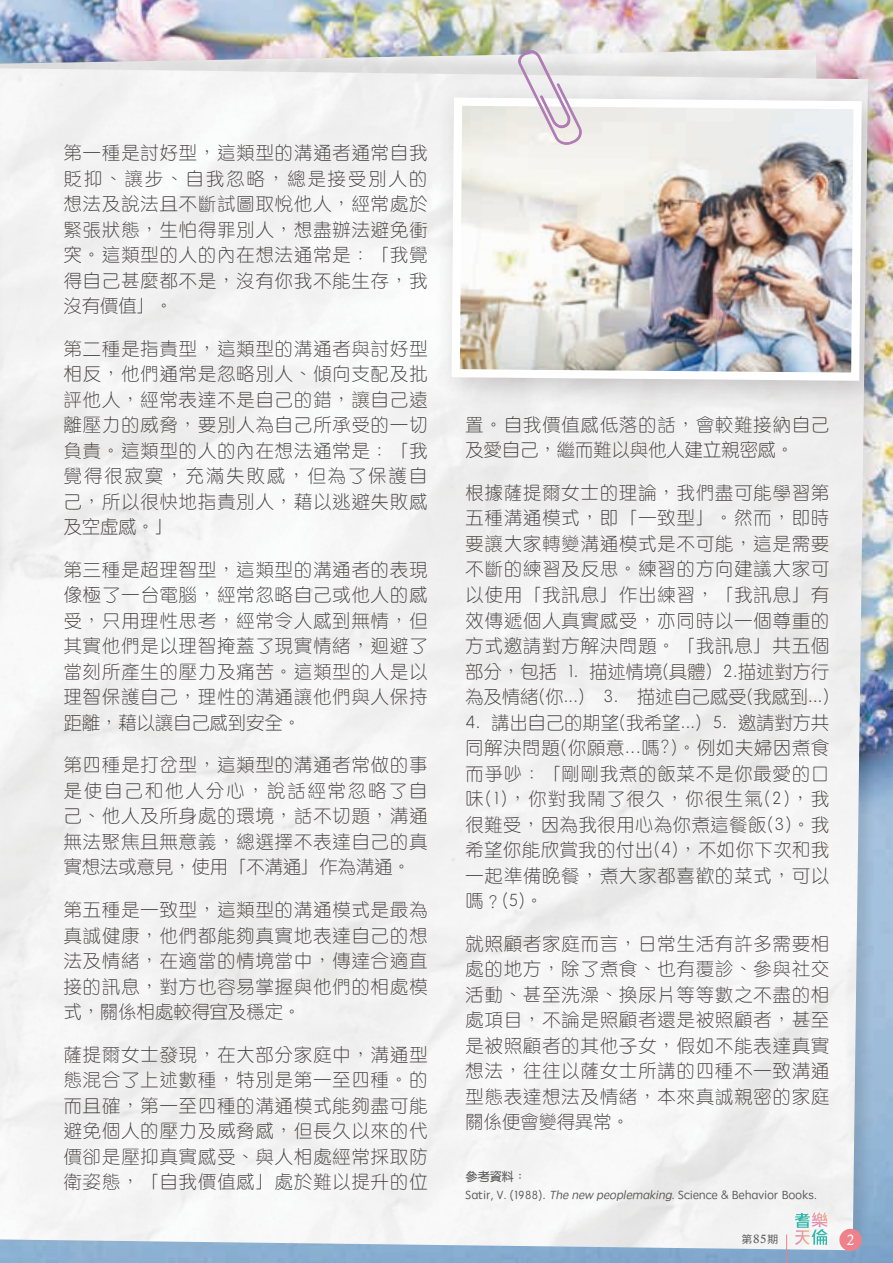
<style>
.page{position:relative;width:893px;height:1263px;background:#fff}
.page>*{position:absolute;margin:0;border:0;box-sizing:border-box;transform-origin:0 0}
.t1{font:18px/25.5px "ST Yuanti TC Light";letter-spacing:.065em;color:#3f3b3a;text-align:justify}
.t2{font:18px/25.5px "ST Yuanti TC Light";letter-spacing:.04em;color:#3f3b3a}
.t3{font:15px "Calisto";color:#fff}
.t4{font:12px/18.6px "ST Yuanti TC Regular";letter-spacing:.01em;color:#595857}
.t5{font:10.5px "DF Hei HK W5";color:#595857;scale:1.05 1}
.s1{font-style:italic}
.s2{font-family:"Calisto";font-size:12px}
</style>
<div class="page">
<img style="left:0;top:0;width:893px;height:1263px">
<div style="left:0;top:36px;width:886px;height:1211px;background:#231916;opacity:.1"></div>
<img style="left:0;top:58px;width:868px;height:1192px">
<div style="left:432px;top:78px;width:461px;height:335px;background:#231916;opacity:.22"></div>
<img style="left:447px;top:93px;width:419px;height:292px">
<div style="left:0;top:36px;width:13px;height:631px;background:#f1f1f2"></div>
<svg style="left:516px;top:49px;width:68px;height:97px"></svg>
<div style="left:839px;top:1229px;width:23px;height:22px;background:#ee818a;border-radius:50%"></div>
<svg style="left:786px;top:1234px;width:1px;height:29px"></svg>
<svg style="left:795px;top:1212px;width:33px;height:33px"></svg>
<p class="t1" style="left:64px;top:139px;width:365px">第一種是討好型，這類型的溝通者通常自我貶抑、讓步、自我忽略，總是接受別人的想法及說法且不斷試圖取悅他人，經常處於緊張狀態，生怕得罪別人，想盡辦法避免衝突。這類型的人的內在想法通常是：「我覺得自己甚麼都不是，沒有你我不能生存，我沒有價值」。</p>
<p class="t1" style="left:64px;top:335px;width:365px">第二種是指責型，這類型的溝通者與討好型相反，他們通常是忽略別人、傾向支配及批評他人，經常表達不是自己的錯，讓自己遠離壓力的威脅，要別人為自己所承受的一切負責。這類型的人的內在想法通常是：「我覺得很寂寞，充滿失敗感，但為了保護自己，所以很快地指責別人，藉以逃避失敗感及空虛感。」</p>
<p class="t1" style="left:64px;top:556px;width:365px">第三種是超理智型，這類型的溝通者的表現像極了一台電腦，經常忽略自己或他人的感受，只用理性思考，經常令人感到無情，但其實他們是以理智掩蓋了現實情緒，迴避了當刻所產生的壓力及痛苦。這類型的人是以理智保護自己，理性的溝通讓他們與人保持距離，藉以讓自己感到安全。</p>
<p class="t1" style="left:64px;top:751px;width:365px">第四種是打岔型，這類型的溝通者常做的事是使自己和他人分心，說話經常忽略了自己、他人及所身處的環境，話不切題，溝通無法聚焦且無意義，總選擇不表達自己的真實想法或意見，使用「不溝通」作為溝通。</p>
<p class="t1" style="left:64px;top:896px;width:365px">第五種是一致型，這類型的溝通模式是最為真誠健康，他們都能夠真實地表達自己的想法及情緒，在適當的情境當中，傳達合適直接的訊息，對方也容易掌握與他們的相處模式，關係相處較得宜及穩定。</p>
<p class="t1" style="left:64px;top:1040px;width:365px">薩提爾女士發現，在大部分家庭中，溝通型態混合了上述數種，特別是第一至四種。的而且確，第一至四種的溝通模式能夠盡可能避免個人的壓力及威脅感，但長久以來的代價卻是壓抑真實感受、與人相處經常採取防衛姿態，「自我價值感」處於難以提升的位</p>
<p class="t2" style="left:466px;top:411px;width:365px">置。自我價值感低落的話，會較難接納自己及愛自己，繼而難以與他人建立親密感。</p>
<p class="t1" style="left:466px;top:479px;width:365px">根據薩提爾女士的理論，我們盡可能學習第五種溝通模式，即「一致型」。然而，即時要讓大家轉變溝通模式是不可能，這是需要不斷的練習及反思。練習的方向建議大家可以使用「我訊息」作出練習，「我訊息」有效傳遞個人真實感受，亦同時以一個尊重的方式邀請對方解決問題。「我訊息」共五個部分，包括 1. 描述情境(具體) 2.描述對方行為及情緒(你...) 3. 描述自己感受(我感到...)</p>
<p class="t1" style="left:466px;top:708px;width:365px">4. 講出自己的期望(我希望...) 5. 邀請對方共同解決問題(你願意...嗎?)。例如夫婦因煮食而爭吵：「剛剛我煮的飯菜不是你最愛的口味(1)，你對我鬧了很久，你很生氣(2)，我很難受，因為我很用心為你煮這餐飯(3)。我希望你能欣賞我的付出(4)，不如你下次和我一起準備晚餐，煮大家都喜歡的菜式，可以嗎？(5)。</p>
<p class="t1" style="left:466px;top:929px;width:365px">就照顧者家庭而言，日常生活有許多需要相處的地方，除了煮食、也有覆診、參與社交活動、甚至洗澡、換尿片等等數之不盡的相處項目，不論是照顧者還是被照顧者，甚至是被照顧者的其他子女，假如不能表達真實想法，往往以薩女士所講的四種不一致溝通型態表達想法及情緒，本來真誠親密的家庭關係便會變得異常。</p>
<p class="t4" style="left:466px;top:1167px;width:353px">參考資料：<br>Satir, V. (1988). <span class="s1">The new peoplemaking</span>. Science &amp; Behavior Books.</p>
<p class="t5" style="left:742px;top:1233px;width:36px">第<span class="s2">85</span>期</p>
<p class="t3" style="left:847px;top:1231px;width:9px">2</p>
</div>
